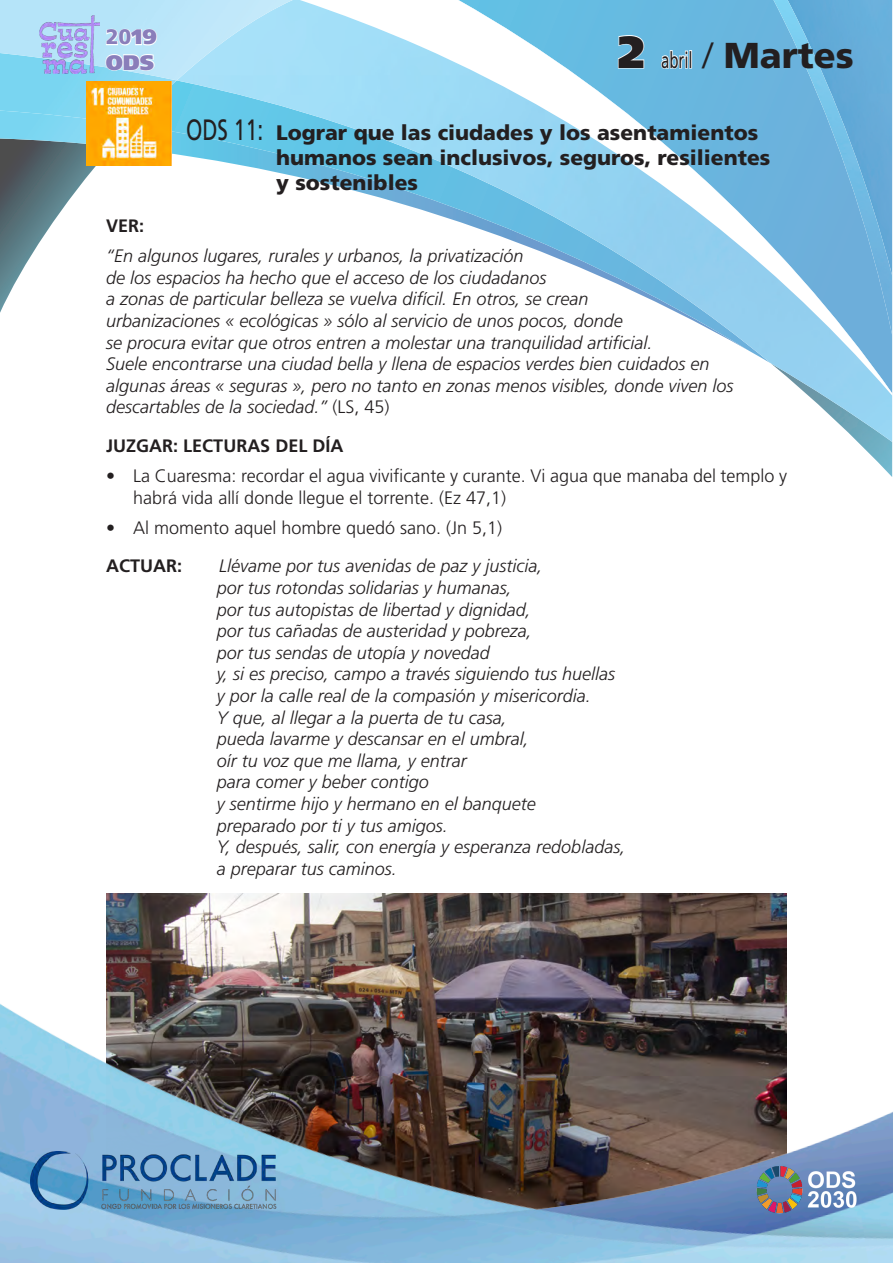
<style>
.page{position:relative;width:893px;height:1263px;background:#fff}
.page>*{position:absolute;margin:0;border:0;box-sizing:border-box;transform-origin:0 0}
.t1{font:900 36px "Frutiger LT Std";color:#231f20}
.t2{font:900 21px/25.2px "Frutiger LT Std";color:#231f20}
.t3{font:900 21px/25.2px "Frutiger LT Std";color:#8a7eba}
.t4{font:italic 300 18px/21.6px "Frutiger LT Std";color:#231f20}
.t5{font:300 18px/21.6px "Frutiger LT Std";color:#231f20}
.t6{font:700 18px "Frutiger LT Std";color:#231f20}
.s1{font-style:inherit}
.s2{font-size:45px}
.s3{font-weight:400;font-size:22.5px}
.s4{font-weight:300}
.s5{font-weight:400;font-size:29.4px}
.s6{font-style:normal}
</style>
<div class="page">
<img style="left:858px;top:442px;width:34px;height:35px">
<img style="left:177px;top:0;width:715px;height:442px">
<svg style="left:300px;top:0;width:593px;height:396px"></svg>
<svg style="left:0;top:146px;width:96px;height:167px"></svg>
<img style="left:0;top:125px;width:87px;height:21px">
<img style="left:0;top:80px;width:177px;height:45px">
<img style="left:0;top:0;width:293px;height:80px">
<svg style="left:105px;top:28px;width:53px;height:18px"></svg>
<svg style="left:105px;top:53px;width:50px;height:18px"></svg>
<img style="left:40px;top:15px;width:59px;height:59px">
<img style="left:0;top:893px;width:893px;height:370px">
<svg style="left:617px;top:34px;width:28px;height:35px"></svg>
<svg style="left:660px;top:49px;width:28px;height:21px"></svg>
<div style="left:689px;top:50px;width:3px;height:19px;border:2px solid #fff"></div>
<img style="left:757px;top:1165px;width:101px;height:48px">
<img style="left:30px;top:1152px;width:247px;height:57px">
<img style="left:87px;top:82px;width:85px;height:84px">
<p class="t3" style="left:106px;top:24px;width:52px"><span class="s1">20</span>19<br>ODS</p>
<p class="t1" style="left:618px;top:33px;width:237px"><span class="s2">2</span> <span class="s3">abril</span> <span class="s4">/</span> Martes</p>
<p class="t2" style="left:276px;top:120px;width:496px;text-indent:-90px"><span class="s5">ODS 11:</span> Lograr que las ciudades y los asentamientos humanos sean inclusivos, seguros, resilientes y sostenibles</p>
<p class="t6" style="left:106px;top:215px;width:40px">VER:</p>
<p class="t4" style="left:106px;top:245px;width:629px">“En algunos lugares, rurales y urbanos, la privatización<br>de los espacios ha hecho que el acceso de los ciudadanos<br>a zonas de particular belleza se vuelva difícil. En otros, se crean<br>urbanizaciones « ecológicas » sólo al servicio de unos pocos, donde<br>se procura evitar que otros entren a molestar una tranquilidad artificial.<br>Suele encontrarse una ciudad bella y llena de espacios verdes bien cuidados en algunas áreas « seguras », pero no tanto en zonas menos visibles, donde viven los descartables de la sociedad.” <span class="s6">(LS, 45)</span></p>
<p class="t6" style="left:106px;top:435px;width:239px">JUZGAR: LECTURAS DEL DÍA</p>
<p class="t5" style="left:133px;top:465px;width:655px;text-indent:-27px">• La Cuaresma: recordar el agua vivificante y curante. Vi agua que manaba del templo y habrá vida allí donde llegue el torrente. (Ez 47,1)</p>
<p class="t5" style="left:106px;top:517px;width:397px">• Al momento aquel hombre quedó sano. (Jn 5,1)</p>
<p class="t6" style="left:106px;top:556px;width:77px">ACTUAR:</p>
<p class="t4" style="left:219px;top:556px;width:325px">Llévame por tus avenidas de paz y justicia,</p>
<p class="t4" style="left:217px;top:577px;width:400px">por tus rotondas solidarias y humanas,<br>por tus autopistas de libertad y dignidad,<br>por tus cañadas de austeridad y pobreza,<br>por tus sendas de utopía y novedad<br>y, si es preciso, campo a través siguiendo tus huellas y por la calle real de la compasión y misericordia.</p>
<p class="t4" style="left:217px;top:707px;width:410px">Y que, al llegar a la puerta de tu casa,<br>pueda lavarme y descansar en el umbral,<br>oír tu voz que me llama, y entrar<br>para comer y beber contigo<br>y sentirme hijo y hermano en el banquete<br>preparado por ti y tus amigos.<br>Y, después, salir, con energía y esperanza redobladas, a preparar tus caminos.</p>
</div>
